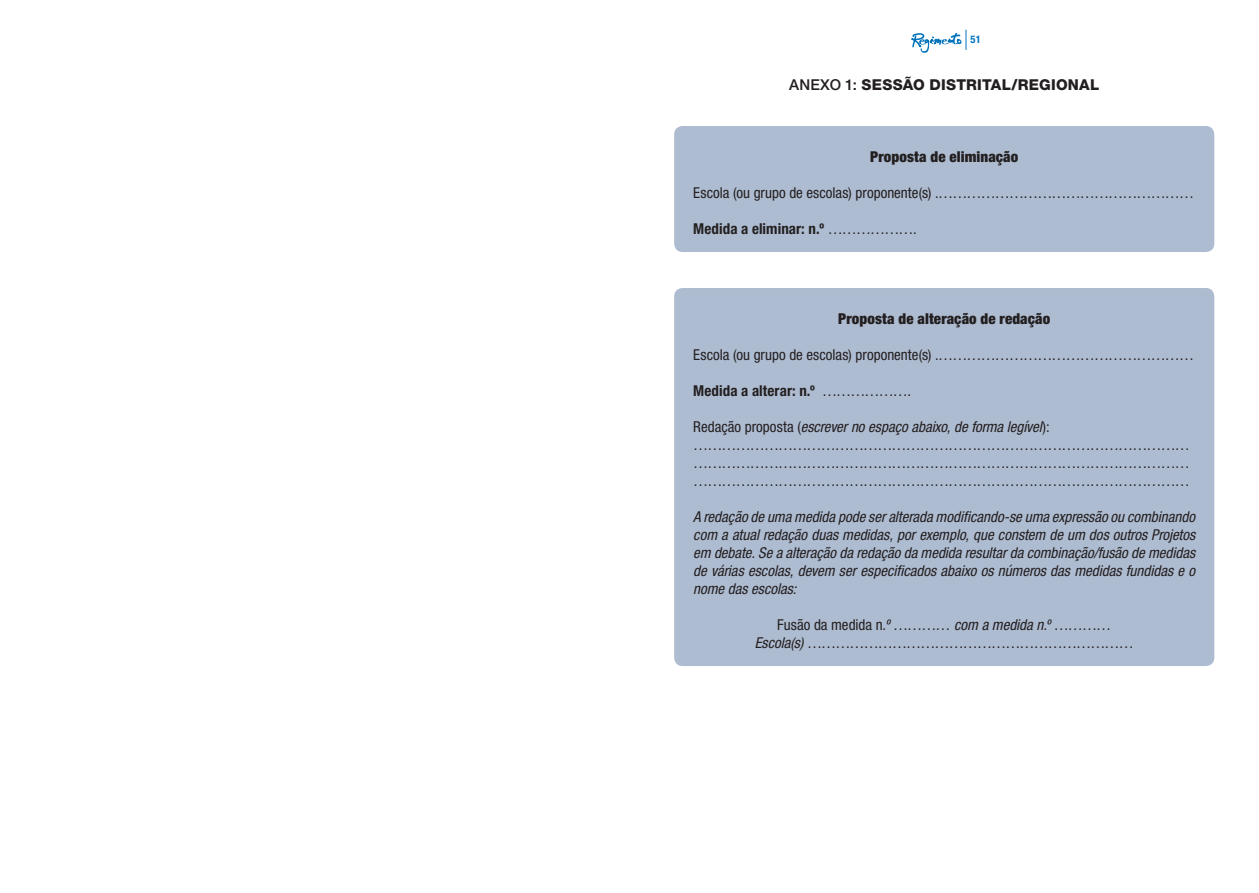
<style>
.page{position:relative;width:1259px;height:893px;background:#fff}
.page>*{position:absolute;margin:0;border:0;box-sizing:border-box;transform-origin:0 0}
.t1{font:italic condensed 15px/18px "Helvetica Neue LT Std";color:#231f20;text-align:justify}
.t2{font:condensed 15px "Helvetica Neue LT Std";color:#231f20}
.t3{font:700 condensed 15px "Helvetica Neue LT Std";letter-spacing:.005em;color:#231f20}
.t4{font:900 condensed 15px "Helvetica Neue LT Std";letter-spacing:.005em;color:#231f20}
.t5{font:800 15px "Helvetica Neue LT Std";letter-spacing:.015em;color:#231f20}
.t6{font:700 condensed 10.5px "Helvetica Neue LT Std";color:#0072bc}
.s1{font-weight:500}
.s2{font-weight:400}
.s3{font-style:normal}
.s4{font-style:italic}
</style>
<div class="page">
<svg style="left:911px;top:30px;width:55px;height:23px"></svg>
<div style="left:674px;top:126px;width:540px;height:126px;background:#aebcd1;border-radius:9px"></div>
<div style="left:674px;top:288px;width:540px;height:378px;background:#aebcd1;border-radius:9px"></div>
<p class="t6" style="left:970px;top:33px;width:12px">51</p>
<p class="t5" style="left:789px;top:76px;width:311px"><span class="s1">ANEXO 1:</span> SESSÃO DISTRITAL/REGIONAL</p>
<p class="t4" style="left:870px;top:147px;width:149px">Proposta de eliminação</p>
<p class="t2" style="left:693px;top:184px;width:502px">Escola (ou grupo de escolas) proponente(s) .………………………………………………</p>
<p class="t3" style="left:693px;top:220px;width:225px">Medida a eliminar: n.º <span class="s2">……………….</span></p>
<p class="t4" style="left:838px;top:309px;width:213px">Proposta de alteração de redação</p>
<p class="t2" style="left:693px;top:346px;width:502px">Escola (ou grupo de escolas) proponente(s) .………………………………………………</p>
<p class="t3" style="left:693px;top:382px;width:219px">Medida a alterar: n.º <span class="s2">……………….</span></p>
<p class="t1" style="left:693px;top:418px;width:358px"><span class="s3">Redação proposta (</span>escrever no espaço abaixo, de forma legível<span class="s3">):</span></p>
<p class="t2" style="left:693px;top:436px;width:498px">……………………………………………………………………………………………</p>
<p class="t2" style="left:693px;top:454px;width:498px">……………………………………………………………………………………………</p>
<p class="t2" style="left:693px;top:472px;width:498px">……………………………………………………………………………………………</p>
<p class="t1" style="left:693px;top:508px;width:503px">A redação de uma medida pode ser alterada modificando‑se uma expressão ou combinando com a atual redação duas medidas, por exemplo, que constem de um dos outros Projetos em debate. Se a alteração da redação da medida resultar da combinação/fusão de medidas de várias escolas, devem ser especificados abaixo os números das medidas fundidas e o nome das escolas:</p>
<p class="t2" style="left:777px;top:616px;width:335px">Fusão da medida n.<span class="s4">º</span> ………… <span class="s4">com a medida n.º</span> …………</p>
<p class="t2" style="left:754px;top:634px;width:380px"><span class="s4">Escola(s)</span> ……………………………………………………………</p>
</div>
